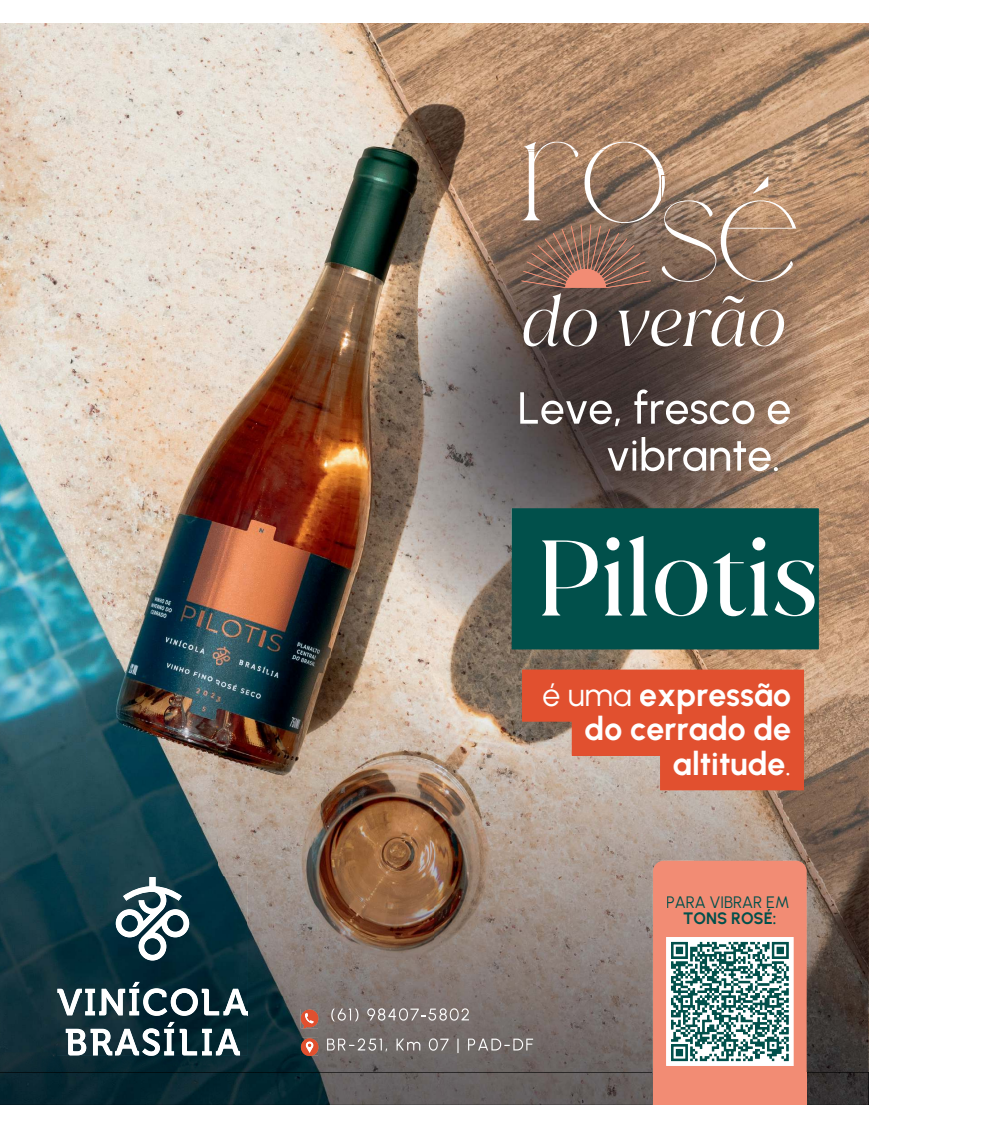
<style>
.page{position:relative;width:989px;height:1124px;background:#fff}
.page>*{position:absolute;margin:0;border:0;box-sizing:border-box;transform-origin:0 0}
.t1{font:103px "Anonymous";color:#fff}
.t2{font:700 48.5px/51.4px "Urbanist";color:#fff;text-align:right;scale:.66 1}
.t3{font:700 32.38px/34.4px "Urbanist";color:#fff;text-align:right}
.t4{font:16.5px "Urbanist";color:#01504b}
.t5{font:700 16.5px "Urbanist";color:#01504b}
.s1{font-weight:400}
</style>
<div class="page">
<img style="left:0;top:23px;width:868px;height:635px">
<img style="left:851px;top:549px;width:17px;height:109px">
<img style="left:827px;top:66px;width:41px;height:111px">
<img style="left:744px;top:66px;width:83px;height:83px">
<img style="left:331px;top:66px;width:165px;height:83px">
<img style="left:496px;top:66px;width:248px;height:1px">
<img style="left:851px;top:177px;width:17px;height:372px">
<img style="left:421px;top:110px;width:405px;height:39px">
<img style="left:471px;top:67px;width:305px;height:43px">
<img style="left:851px;top:430px;width:1px;height:32px">
<img style="left:521px;top:142px;width:144px;height:8px">
<img style="left:523px;top:142px;width:125px;height:7px">
<img style="left:266px;top:149px;width:65px;height:509px">
<img style="left:267px;top:261px;width:64px;height:370px">
<img style="left:772px;top:616px;width:79px;height:42px">
<img style="left:818px;top:584px;width:33px;height:32px">
<img style="left:331px;top:149px;width:43px;height:68px">
<img style="left:374px;top:149px;width:34px;height:13px">
<img style="left:331px;top:615px;width:441px;height:43px">
<img style="left:331px;top:572px;width:86px;height:43px">
<img style="left:331px;top:518px;width:43px;height:54px">
<img style="left:807px;top:149px;width:44px;height:435px">
<img style="left:763px;top:149px;width:44px;height:130px">
<img style="left:365px;top:162px;width:43px;height:55px">
<img style="left:665px;top:149px;width:98px;height:27px">
<img style="left:408px;top:149px;width:113px;height:38px">
<img style="left:472px;top:616px;width:226px;height:42px">
<img style="left:808px;top:290px;width:43px;height:293px">
<img style="left:417px;top:153px;width:130px;height:463px">
<img style="left:374px;top:187px;width:44px;height:386px">
<img style="left:547px;top:279px;width:261px;height:229px">
<img style="left:331px;top:217px;width:43px;height:301px">
<svg style="left:796px;top:273px;width:5px;height:6px"></svg>
<img style="left:547px;top:223px;width:54px;height:1px">
<svg style="left:665px;top:170px;width:13px;height:6px"></svg>
<img style="left:826px;top:149px;width:19px;height:20px">
<img style="left:523px;top:293px;width:261px;height:53px">
<img style="left:527px;top:149px;width:136px;height:1px">
<img style="left:521px;top:150px;width:143px;height:73px">
<img style="left:665px;top:176px;width:131px;height:106px">
<img style="left:662px;top:200px;width:130px;height:82px">
<img style="left:662px;top:198px;width:3px;height:25px">
<img style="left:662px;top:176px;width:3px;height:22px">
<svg style="left:521px;top:224px;width:130px;height:64px;background:#8c6758"></svg>
<img style="left:520px;top:424px;width:270px;height:2px">
<img style="left:520px;top:389px;width:270px;height:35px">
<img style="left:607px;top:437px;width:171px;height:34px">
<img style="left:632px;top:437px;width:138px;height:34px">
<div style="left:512px;top:508px;width:306px;height:141px;background:#01504b"></div>
<div style="left:542px;top:536px;width:272px;height:80px;background:#01504b"></div>
<img style="left:0;top:658px;width:868px;height:1px">
<img style="left:782px;top:703px;width:86px;height:369px">
<img style="left:217px;top:746px;width:477px;height:326px">
<img style="left:0;top:1052px;width:217px;height:20px">
<img style="left:0;top:659px;width:86px;height:393px">
<img style="left:694px;top:790px;width:88px;height:70px">
<img style="left:86px;top:659px;width:131px;height:217px">
<img style="left:216px;top:703px;width:306px;height:43px">
<img style="left:851px;top:659px;width:17px;height:44px">
<img style="left:216px;top:659px;width:50px;height:44px">
<img style="left:327px;top:1038px;width:206px;height:14px">
<img style="left:327px;top:1038px;width:196px;height:12px">
<img style="left:331px;top:1008px;width:88px;height:13px">
<img style="left:367px;top:1008px;width:41px;height:12px">
<img style="left:428px;top:1008px;width:1px;height:12px">
<img style="left:429px;top:1008px;width:40px;height:12px">
<img style="left:266px;top:658px;width:585px;height:84px">
<img style="left:355px;top:658px;width:408px;height:84px">
<img style="left:603px;top:658px;width:41px;height:1px">
<svg style="left:615px;top:659px;width:17px;height:1px"></svg>
<svg style="left:522px;top:669px;width:282px;height:121px;background:#d66b50"></svg>
<div style="left:543px;top:683px;width:88px;height:23px;background:#e1502f"></div>
<div style="left:640px;top:683px;width:150px;height:31px;background:#e1502f"></div>
<div style="left:585px;top:715px;width:205px;height:25px;background:#e1502f"></div>
<img style="left:57px;top:876px;width:190px;height:179px">
<svg style="left:57px;top:981px;width:191px;height:34px"></svg>
<svg style="left:66px;top:1021px;width:174px;height:35px"></svg>
<svg style="left:116px;top:876px;width:73px;height:84px"></svg>
<img style="left:300px;top:1008px;width:18px;height:20px">
<svg style="left:301px;top:1009px;width:18px;height:20px"></svg>
<img style="left:300px;top:1037px;width:18px;height:18px">
<svg style="left:301px;top:1038px;width:17px;height:17px"></svg>
<svg style="left:653px;top:860px;width:154px;height:212px"></svg>
<img style="left:0;top:1072px;width:868px;height:32px">
<hr style="left:806px;top:1072px;width:1px;height:32px;background:#f28c74">
<div style="left:653px;top:1072px;width:153px;height:32px;background:#f28c74"></div>
<h1 class="t1" style="left:536px;top:519px;width:284px">Pilotis</h1>
<h2 class="t2" style="left:584px;top:530px;width:314px">do cerrado de altitude<span class="s1">.</span></h2>
<p class="t3" style="left:542px;top:675px;width:250px"><span class="s1">é uma</span> expressão do cerrado de</p>
<p class="t3" style="left:673px;top:744px;width:120px">altitude<span class="s1">.</span></p>
<p class="t4" style="left:666px;top:891px;width:125px">PARA VIBRAR EM</p>
<p class="t5" style="left:683px;top:906px;width:95px">TONS ROSÉ:</p>
</div>
